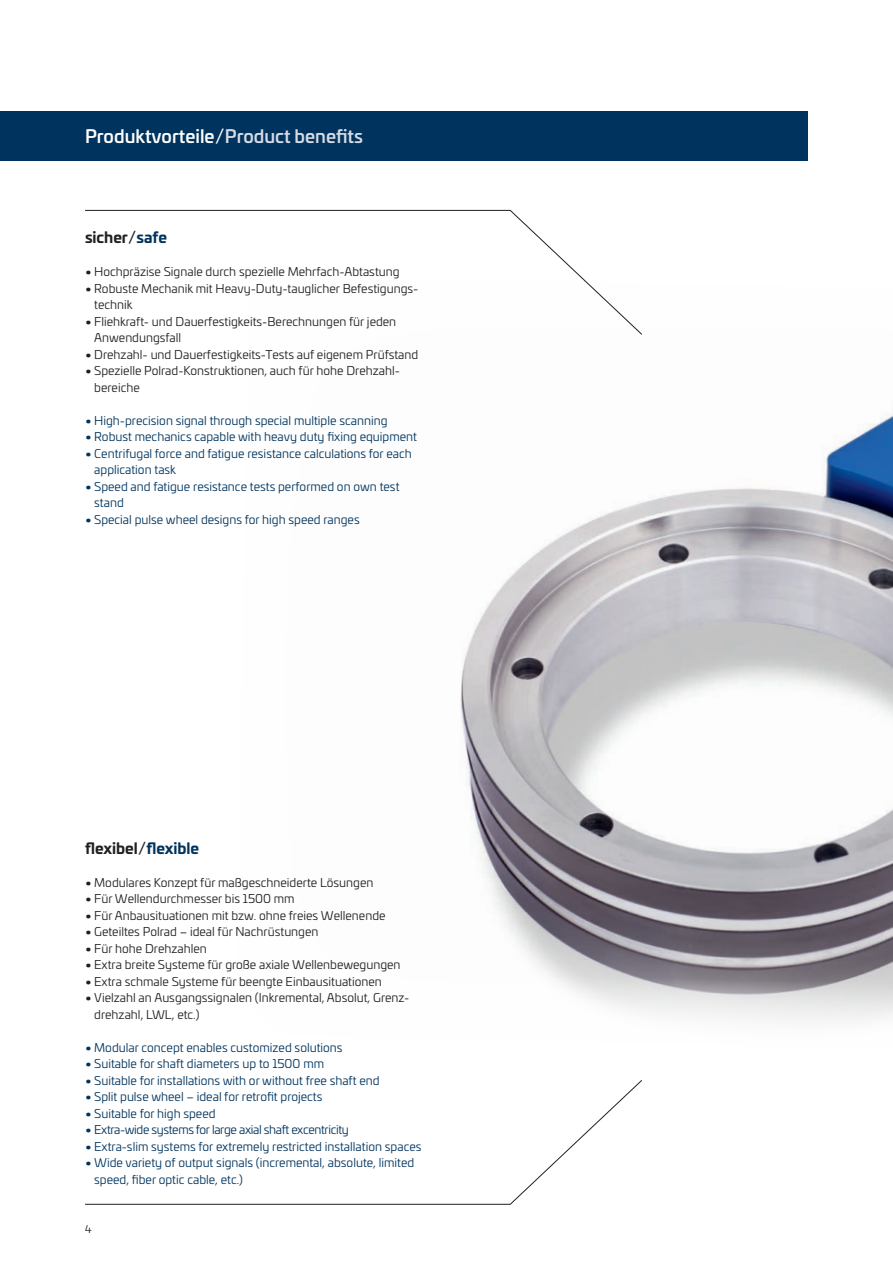
<style>
.page{position:relative;width:893px;height:1263px;background:#fff}
.page>*{position:absolute;margin:0;border:0;box-sizing:border-box;transform-origin:0 0}
.t1{font:500 18px "Univia Pro";color:#fff}
.t2{font:700 15px "Univia Pro";color:#231f20}
.t3{font:12px/16.5px "Univia Pro";color:#231f20}
.t4{font:12px/16.5px "Univia Pro";color:#00335d}
.t5{font:12px "Univia Pro";letter-spacing:-.03em;color:#00335d}
.t6{font:10.5px "Univia Pro";color:#231f20}
.s1{color:#d7dbe6}
.s2{color:#00335d}
.s3{font-weight:700}
</style>
<div class="page">
<img style="left:461px;top:409px;width:432px;height:612px">
<svg style="left:85px;top:210px;width:557px;height:125px"></svg>
<svg style="left:85px;top:1080px;width:557px;height:125px"></svg>
<div style="left:0;top:111px;width:808px;height:50px;background:#00335d"></div>
<h1 class="t1" style="left:85px;top:122px;width:279px">Produktvorteile/<span class="s1">Product benefits</span></h1>
<p class="t2" style="left:85px;top:226px;width:84px">sicher/<span class="s2">safe</span></p>
<p class="t3" style="left:85px;top:263px;width:316px"><span class="s3">•</span> Hochpräzise Signale durch spezielle Mehrfach-Abtastung</p>
<p class="t3" style="left:94px;top:279px;width:326px;text-indent:-9px"><span class="s3">•</span> Robuste Mechanik mit Heavy-Duty-tauglicher Befestigungs&shy;technik</p>
<p class="t3" style="left:94px;top:312px;width:304px;text-indent:-9px"><span class="s3">•</span> Fliehkraft- und Dauerfestigkeits-Berechnungen für jeden<br>Anwendungsfall</p>
<p class="t3" style="left:85px;top:345px;width:335px"><span class="s3">•</span> Drehzahl- und Dauerfestigkeits-Tests auf eigenem Prüfstand</p>
<p class="t3" style="left:94px;top:362px;width:307px;text-indent:-9px"><span class="s3">•</span> Spezielle Polrad-Konstruktionen, auch für hohe Drehzahl&shy;bereiche</p>
<p class="t4" style="left:85px;top:411px;width:304px"><span class="s3">•</span> High-precision signal through special multiple scanning</p>
<p class="t4" style="left:85px;top:428px;width:334px"><span class="s3">•</span> Robust mechanics capable with heavy duty fixing equipment</p>
<p class="t4" style="left:94px;top:444px;width:319px;text-indent:-9px"><span class="s3">•</span> Centrifugal force and fatigue resistance calculations for each application task</p>
<p class="t4" style="left:94px;top:477px;width:307px;text-indent:-9px"><span class="s3">•</span> Speed and fatigue resistance tests performed on own test stand</p>
<p class="t4" style="left:85px;top:510px;width:276px"><span class="s3">•</span> Special pulse wheel designs for high speed ranges</p>
<p class="t2" style="left:85px;top:836px;width:116px">flexibel/<span class="s2">flexible</span></p>
<p class="t3" style="left:85px;top:873px;width:290px"><span class="s3">•</span> Modulares Konzept für maßgeschneiderte Lösungen</p>
<p class="t3" style="left:85px;top:890px;width:211px"><span class="s3">•</span> Für Wellendurchmesser bis 1500 mm</p>
<p class="t3" style="left:85px;top:906px;width:302px"><span class="s3">•</span> Für Anbausituationen mit bzw. ohne freies Wellenende</p>
<p class="t3" style="left:85px;top:923px;width:235px"><span class="s3">•</span> Geteiltes Polrad – ideal für Nachrüstungen</p>
<p class="t3" style="left:85px;top:939px;width:123px"><span class="s3">•</span> Für hohe Drehzahlen</p>
<p class="t3" style="left:85px;top:956px;width:317px"><span class="s3">•</span> Extra breite Systeme für große axiale Wellenbewegungen</p>
<p class="t3" style="left:85px;top:972px;width:298px"><span class="s3">•</span> Extra schmale Systeme für beengte Einbausituationen</p>
<p class="t3" style="left:94px;top:989px;width:317px;text-indent:-9px"><span class="s3">•</span> Vielzahl an Ausgangssignalen (Inkremental, Absolut, Grenz&shy;drehzahl, LWL, etc.)</p>
<p class="t4" style="left:85px;top:1038px;width:259px"><span class="s3">•</span> Modular concept enables customized solutions</p>
<p class="t4" style="left:85px;top:1055px;width:241px"><span class="s3">•</span> Suitable for shaft diameters up to 1500 mm</p>
<p class="t4" style="left:85px;top:1071px;width:296px"><span class="s3">•</span> Suitable for installations with or without free shaft end</p>
<p class="t4" style="left:85px;top:1088px;width:239px"><span class="s3">•</span> Split pulse wheel – ideal for retrofit projects</p>
<p class="t4" style="left:85px;top:1104px;width:132px"><span class="s3">•</span> Suitable for high speed</p>
<p class="t5" style="left:85px;top:1121px;width:265px"><span class="s3">•</span> Extra-wide systems for large axial shaft excentricity</p>
<p class="t4" style="left:85px;top:1137px;width:338px"><span class="s3">•</span> Extra-slim systems for extremely restricted installation spaces</p>
<p class="t4" style="left:94px;top:1154px;width:322px;text-indent:-9px"><span class="s3">•</span> Wide variety of output signals (incremental, absolute, limited speed, fiber optic cable, etc.)</p>
<p class="t6" style="left:85px;top:1221px;width:8px">4</p>
</div>
